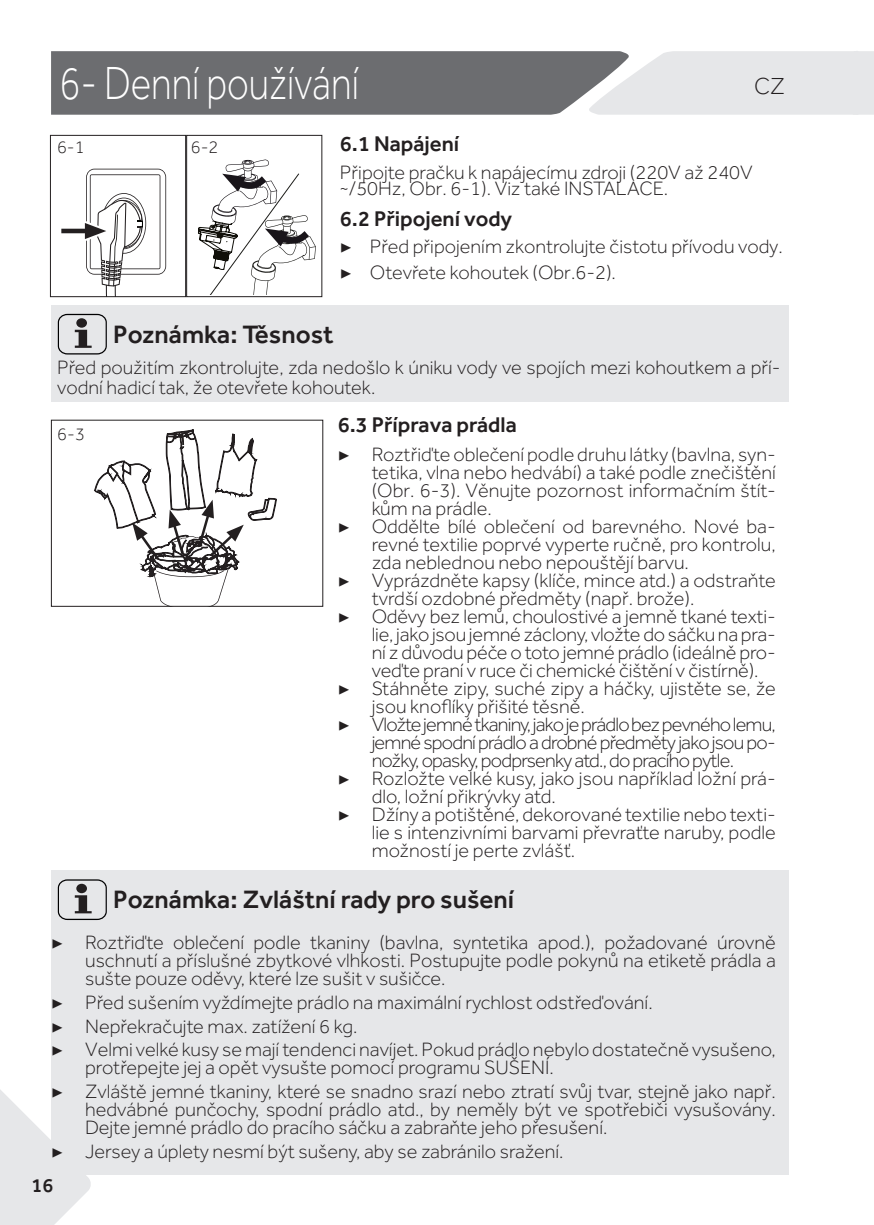
<style>
.page{position:relative;width:874px;height:1225px;background:#fff}
.page>*{position:absolute;margin:0;border:0;box-sizing:border-box;transform-origin:0 0}
.t1{font:300 48px "Effra";color:#fff;scale:.8 1}
.t2{font:500 26px "Effra";color:#231f20}
.t3{font:300 24px "Effra";color:#231f20}
.t4{font:500 22px "Effra";color:#231f20}
.t5{font:300 20px/18px "Effra";color:#231f20}
.t6{font:300 20px "Effra";letter-spacing:-.04em;color:#231f20}
.t7{font:500 20px "Effra";color:#231f20}
.t8{font:300 18px "Effra";color:#231f20}
.t9{font:300 18px "Effra";color:#030303}
.s1{font-family:"Minion Pro";font-weight:400}
</style>
<div class="page">
<svg style="left:51px;top:51px;width:822px;height:64px;background:#969799"></svg>
<svg style="left:0;top:1090px;width:92px;height:135px"></svg>
<div style="left:51px;top:304px;width:737px;height:97px;background:#e6e7e9"></div>
<svg style="left:58px;top:314px;width:49px;height:40px"></svg>
<div style="left:76px;top:318px;width:11px;height:10px;background:#231f20;border-radius:50%"></div>
<div style="left:51px;top:870px;width:737px;height:304px;background:#e6e7e9"></div>
<svg style="left:58px;top:879px;width:49px;height:41px"></svg>
<div style="left:76px;top:883px;width:11px;height:10px;background:#231f20;border-radius:50%"></div>
<div style="left:186px;top:135px;width:136px;height:162px;border:1px solid #231f20"></div>
<svg style="left:61px;top:169px;width:105px;height:126px"></svg>
<div style="left:50px;top:135px;width:136px;height:162px;border:1px solid #231f20"></div>
<svg style="left:198px;top:159px;width:118px;height:136px"></svg>
<svg style="left:94px;top:429px;width:183px;height:176px"></svg>
<div style="left:51px;top:420px;width:272px;height:187px;border:1px solid #231f20"></div>
<h1 class="t1" style="left:60px;top:56px;width:375px">6- Denní používání</h1>
<p class="t3" style="left:753px;top:72px;width:32px">CZ</p>
<p class="t9" style="left:191px;top:132px;width:29px">8-7</p>
<p class="t8" style="left:57px;top:137px;width:29px">6-1</p>
<p class="t8" style="left:191px;top:137px;width:29px">6-2</p>
<p class="t4" style="left:340px;top:131px;width:121px">6.1 Napájení</p>
<p class="t5" style="left:340px;top:164px;width:414px;line-height:16px">Připojte pračku k napájecímu zdroji (220V až 240V ~/50Hz, Obr. 6-1). Viz také INSTALACE.</p>
<p class="t4" style="left:340px;top:205px;width:173px">6.2 Připojení vody</p>
<p class="t5" style="left:340px;top:234px;width:444px;line-height:25.6px"><span class="s1">▶</span> Před připojením zkontrolujte čistotu přívodu vody. <span class="s1">▶</span> Otevřete kohoutek (Obr.6-2).</p>
<h2 class="t2" style="left:113px;top:318px;width:222px">Poznámka: Těsnost</h2>
<p class="t5" style="left:57px;top:357px;width:724px;line-height:20px">Před použitím zkontrolujte, zda nedošlo k úniku vody ve spojích mezi kohoutkem a pří&shy;vodní hadicí tak, že otevřete kohoutek.</p>
<p class="t8" style="left:57px;top:424px;width:29px">6-3</p>
<p class="t4" style="left:337px;top:411px;width:180px">6.3 Příprava prádla</p>
<p class="t5" style="left:337px;top:445px;width:439px"><span class="s1">▶</span> Roztřiďte oblečení podle druhu látky (bavlna, syn-</p>
<p class="t5" style="left:371px;top:463px;width:405px">tetika, vlna nebo hedvábí) a také podle znečištění</p>
<p class="t5" style="left:371px;top:481px;width:405px">(Obr. 6-3). Věnujte pozornost informačním štít-</p>
<p class="t5" style="left:371px;top:499px;width:122px">kům na prádle.</p>
<p class="t5" style="left:337px;top:517px;width:439px"><span class="s1">▶</span> Oddělte bílé oblečení od barevného. Nové ba-</p>
<p class="t5" style="left:371px;top:535px;width:405px">revné textilie poprvé vyperte ručně, pro kontrolu,</p>
<p class="t5" style="left:371px;top:553px;width:318px">zda neblednou nebo nepouštějí barvu.</p>
<p class="t5" style="left:337px;top:571px;width:439px"><span class="s1">▶</span> Vyprázdněte kapsy (klíče, mince atd.) a odstraňte</p>
<p class="t5" style="left:371px;top:589px;width:324px">tvrdší ozdobné předměty (např. brože).</p>
<p class="t5" style="left:337px;top:607px;width:439px"><span class="s1">▶</span> Oděvy bez lemů, choulostivé a jemně tkané texti-</p>
<p class="t5" style="left:371px;top:625px;width:405px">lie, jako jsou jemné záclony, vložte do sáčku na pra-</p>
<p class="t5" style="left:371px;top:643px;width:405px">ní z důvodu péče o toto jemné prádlo (ideálně pro-</p>
<p class="t5" style="left:371px;top:661px;width:388px">veďte praní v ruce či chemické čištění v čistírně).</p>
<p class="t5" style="left:337px;top:679px;width:439px"><span class="s1">▶</span> Stáhněte zipy, suché zipy a háčky, ujistěte se, že</p>
<p class="t5" style="left:371px;top:697px;width:214px">jsou knoflíky přišité těsně.</p>
<p class="t6" style="left:337px;top:713px;width:439px"><span class="s1">▶</span> Vložte jemné tkaniny, jako je prádlo bez pevného lemu,</p>
<p class="t6" style="left:371px;top:731px;width:405px">jemné spodní prádlo a drobné předměty jako jsou po-</p>
<p class="t6" style="left:371px;top:749px;width:363px">nožky, opasky, podprsenky atd., do pracího pytle.</p>
<p class="t5" style="left:337px;top:769px;width:439px"><span class="s1">▶</span> Rozložte velké kusy, jako jsou například ložní prá-</p>
<p class="t5" style="left:371px;top:787px;width:186px">dlo, ložní přikrývky atd.</p>
<p class="t5" style="left:337px;top:805px;width:439px"><span class="s1">▶</span> Džíny a potištěné, dekorované textilie nebo texti-</p>
<p class="t5" style="left:371px;top:823px;width:405px">lie s intenzivními barvami převraťte naruby, podle</p>
<p class="t5" style="left:371px;top:841px;width:205px">možností je perte zvlášť.</p>
<h2 class="t2" style="left:113px;top:884px;width:402px">Poznámka: Zvláštní rady pro sušení</h2>
<p class="t5" style="left:85px;top:933px;width:692px;text-align:justify;text-indent:-34px"><span class="s1">▶</span> Roztřiďte oblečení podle tkaniny (bavlna, syntetika apod.), požadované úrovně uschnutí a příslušné zbytkové vlhkosti. Postupujte podle pokynů na etiketě prádla a sušte pouze oděvy, které lze sušit v sušičce.</p>
<p class="t5" style="left:51px;top:990px;width:726px;line-height:23.6px"><span class="s1">▶</span> Před sušením vyždímejte prádlo na maximální rychlost odstřeďování.<br><span class="s1">▶</span> Nepřekračujte max. zatížení 6 kg.<br><span class="s1">▶</span> Velmi velké kusy se mají tendenci navíjet. Pokud prádlo nebylo dostatečně vysušeno,</p>
<p class="t5" style="left:51px;top:1056px;width:726px;line-height:23.6px;text-indent:34px">protřepejte jej a opět vysušte pomocí programu SUŠENÍ.<br><span class="s1">▶</span> Zvláště jemné tkaniny, které se snadno srazí nebo ztratí svůj tvar, stejně jako např.</p>
<p class="t5" style="left:85px;top:1100px;width:692px">hedvábné punčochy, spodní prádlo atd., by neměly být ve spotřebiči vysušovány.<br>Dejte jemné prádlo do pracího sáčku a zabraňte jeho přesušení.</p>
<p class="t5" style="left:51px;top:1142px;width:514px"><span class="s1">▶</span> Jersey a úplety nesmí být sušeny, aby se zabránilo sražení.</p>
<p class="t7" style="left:32px;top:1173px;width:23px">16</p>
</div>
